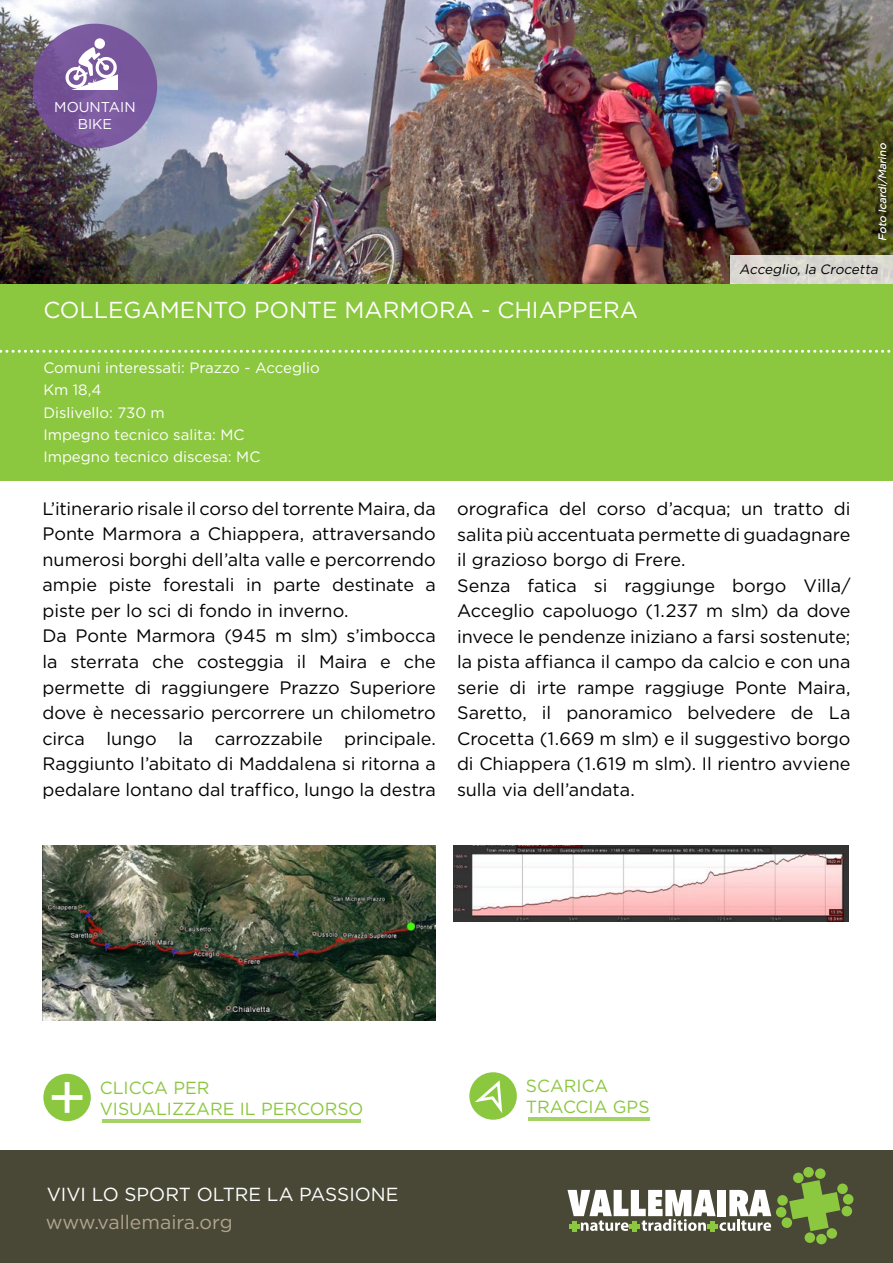
<style>
.page{position:relative;width:893px;height:1263px;background:#fff}
.page>*{position:absolute;margin:0;border:0;box-sizing:border-box;transform-origin:0 0}
.t1{font:23.1px "Gotham HTF";color:#fff}
.t2{font:19.5px "Gotham HTF";color:#b0a48f}
.t3{font:18.9px "Gotham HTF";color:#fff}
.t4{font:18px/25.5px "Gotham HTF";letter-spacing:-.005em;color:#000}
.t5{font:17.55px/21px "Gotham HTF";color:#8cc740}
.t6{font:15px/22.2px "Gotham HTF";color:#fff}
.t7{font:14.25px/17.1px "Gotham HTF";color:#fff;text-align:center}
.t8{font:italic 13.5px "Gotham HTF";color:#000}
.t9{font:italic 10.5px "Gotham HTF";color:#fff}
</style>
<div class="page">
<img style="left:0;top:0;width:892px;height:284px">
<div style="left:0;top:1150px;width:893px;height:113px;background:#494836"></div>
<div style="left:33px;top:24px;width:124px;height:124px;background:linear-gradient(to right,#735094,#7c5ba2);border-radius:50%"></div>
<svg style="left:64px;top:38px;width:54px;height:52px"></svg>
<div style="left:0;top:284px;width:893px;height:196px;background:#8cc740"></div>
<img style="left:453px;top:845px;width:395px;height:76px">
<div style="left:469px;top:1072px;width:48px;height:48px;background:#8cc740;border-radius:50%"></div>
<svg style="left:475px;top:1079px;width:28px;height:37px"></svg>
<hr style="left:528px;top:1118px;width:122px;height:3px;background:#8cc740">
<svg style="left:0;top:350px;width:891px;height:3px"></svg>
<div style="left:730px;top:256px;width:163px;height:28px;background:#d9d8d1"></div>
<svg style="left:866px;top:127px;width:27px;height:122px;background:#444713"></svg>
<svg style="left:789px;top:1180px;width:51px;height:51px"></svg>
<div style="left:803px;top:1167px;width:11px;height:10px;background:#8cc740;border-radius:50%"></div>
<div style="left:793px;top:1172px;width:11px;height:11px;background:#8cc740;border-radius:50%"></div>
<div style="left:815px;top:1168px;width:11px;height:11px;background:#8cc740;border-radius:50%"></div>
<div style="left:816px;top:1234px;width:11px;height:10px;background:#8cc740;border-radius:50%"></div>
<div style="left:826px;top:1228px;width:11px;height:11px;background:#8cc740;border-radius:50%"></div>
<div style="left:804px;top:1232px;width:11px;height:11px;background:#8cc740;border-radius:50%"></div>
<div style="left:843px;top:1194px;width:11px;height:11px;background:#8cc740;border-radius:50%"></div>
<div style="left:837px;top:1183px;width:11px;height:11px;background:#8cc740;border-radius:50%"></div>
<div style="left:841px;top:1206px;width:11px;height:10px;background:#8cc740;border-radius:50%"></div>
<div style="left:776px;top:1207px;width:11px;height:10px;background:#8cc740;border-radius:50%"></div>
<div style="left:781px;top:1217px;width:11px;height:11px;background:#8cc740;border-radius:50%"></div>
<div style="left:777px;top:1195px;width:11px;height:11px;background:#8cc740;border-radius:50%"></div>
<svg style="left:567px;top:1190px;width:204px;height:41px"></svg>
<hr style="left:633px;top:1221px;width:4px;height:11px;background:#8cc740">
<hr style="left:629px;top:1224px;width:11px;height:4px;background:#8cc740">
<hr style="left:572px;top:1221px;width:4px;height:11px;background:#8cc740">
<hr style="left:569px;top:1224px;width:11px;height:4px;background:#8cc740">
<hr style="left:711px;top:1221px;width:4px;height:11px;background:#8cc740">
<hr style="left:707px;top:1224px;width:11px;height:4px;background:#8cc740">
<hr style="left:102px;top:1119px;width:259px;height:3px;background:#8cc740">
<div style="left:43px;top:1074px;width:48px;height:47px;background:#8cc740;border-radius:50%"></div>
<div style="left:65px;top:1082px;width:5px;height:31px;background:#fff"></div>
<div style="left:52px;top:1095px;width:30px;height:5px;background:#fff"></div>
<img style="left:43px;top:845px;width:393px;height:176px">
<p class="t7" style="left:54px;top:98px;width:83px">MOUNTAIN<br>BIKE</p>
<p class="t1" style="left:43px;top:297px;width:596px">COLLEGAMENTO PONTE MARMORA - CHIAPPERA</p>
<p class="t6" style="left:43px;top:357px;width:278px">Comuni interessati: Prazzo - Acceglio<br>Km 18,4<br>Dislivello: 730 m<br>Impegno tecnico salita: MC<br>Impegno tecnico discesa: MC</p>
<p class="t9" style="left:877px;top:241px;width:101px;rotate:-90deg">Foto Icardi/Marino</p>
<p class="t8" style="left:739px;top:262px;width:143px">Acceglio, la Crocetta</p>
<p class="t4" style="left:43px;top:495px;width:395px">L’itinerario risale il corso del torrente Maira, da Ponte Marmora a Chiappera, attraversando numerosi borghi dell’alta valle e percorrendo ampie piste forestali in parte destinate a piste per lo sci di fondo in inverno.<br>Da Ponte Marmora (945 m slm) s’imbocca la sterrata che costeggia il Maira e che permette di raggiungere Prazzo Superiore dove è necessario percorrere un chilometro circa lungo la carrozzabile principale.<br>Raggiunto l’abitato di Maddalena si ritorna a pedalare lontano dal traffico, lungo la destra</p>
<p class="t4" style="left:457px;top:496px;width:395px">orografica del corso d’acqua; un tratto di salita più accentuata permette di guadagnare il grazioso borgo di Frere.<br>Senza fatica si raggiunge borgo Villa/ Acceglio capoluogo (1.237 m slm) da dove invece le pendenze iniziano a farsi sostenute; la pista affianca il campo da calcio e con una serie di irte rampe raggiuge Ponte Maira, Saretto, il panoramico belvedere de La Crocetta (1.669 m slm) e il suggestivo borgo di Chiappera (1.619 m slm). Il rientro avviene sulla via dell’andata.</p>
<p class="t5" style="left:100px;top:1076px;width:265px">CLICCA PER<br>VISUALIZZARE IL PERCORSO</p>
<p class="t3" style="left:47px;top:1184px;width:353px">VIVI LO SPORT OLTRE LA PASSIONE</p>
<p class="t2" style="left:46px;top:1211px;width:188px">www.vallemaira.org</p>
<p class="t5" style="left:526px;top:1075px;width:125px">SCARICA<br>TRACCIA GPS</p>
</div>
